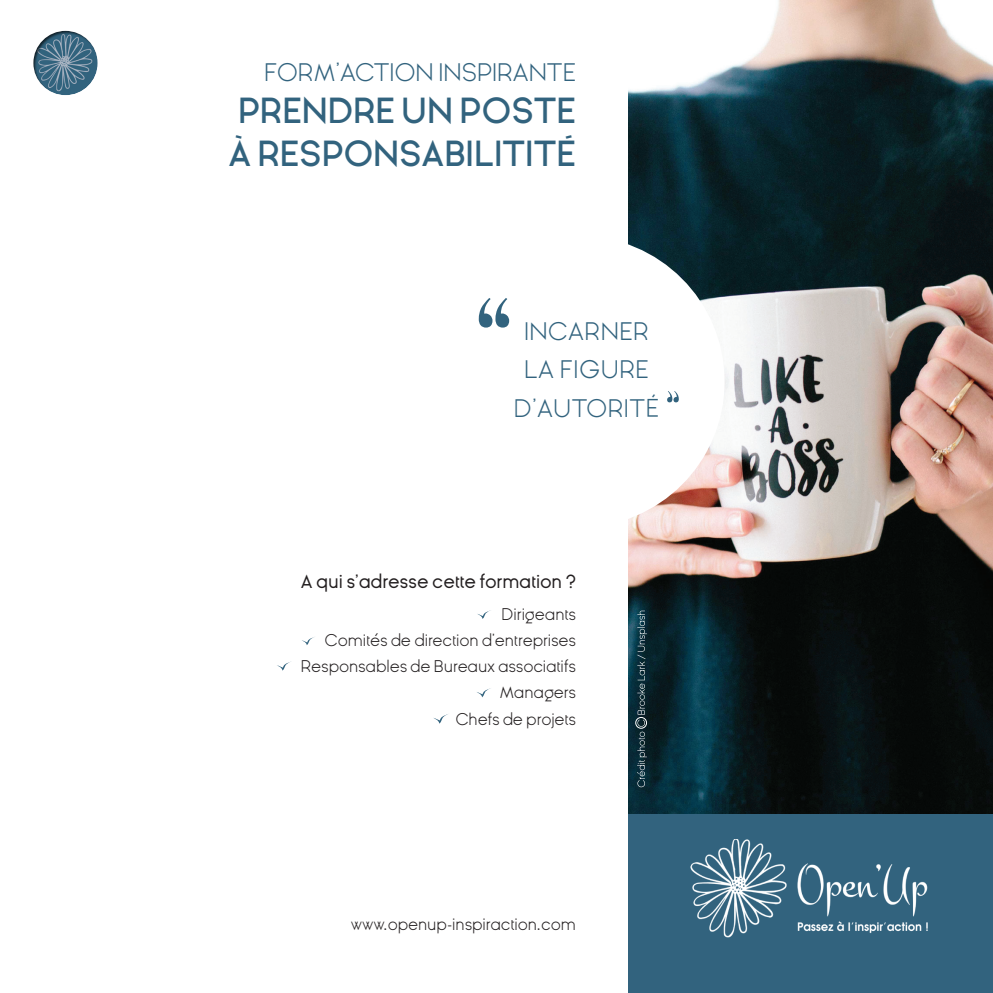
<style>
.page{position:relative;width:993px;height:993px;background:#fff}
.page>*{position:absolute;margin:0;border:0;box-sizing:border-box;transform-origin:0 0}
.t1{font:600 35px/42px "Ginora Sans";color:#32637e}
.t2{font:300 26.25px "Ginora Sans";color:#32637e}
.t3{font:19.25px "Ginora Sans";letter-spacing:-.01em;color:#231f20}
.t4{font:300 17.5px/26.2px "Ginora Sans";letter-spacing:-.01em;color:#231f20;text-align:right}
</style>
<div class="page">
<div style="left:628px;top:0;width:364px;height:992px;background:#32637e"></div>
<div style="left:30px;top:30px;width:68px;height:68px;background:#231f20;opacity:.75"></div>
<img style="left:628px;top:0;width:364px;height:812px">
<svg style="left:477px;top:610px;width:14px;height:8px"></svg>
<svg style="left:302px;top:637px;width:12px;height:8px"></svg>
<svg style="left:277px;top:661px;width:14px;height:9px"></svg>
<svg style="left:477px;top:688px;width:14px;height:9px"></svg>
<svg style="left:434px;top:714px;width:14px;height:9px"></svg>
<div style="left:433px;top:236px;width:291px;height:291px;background:#fff;border-radius:50%"></div>
<svg style="left:478px;top:298px;width:31px;height:29px"></svg>
<svg style="left:667px;top:391px;width:11px;height:11px"></svg>
<img style="left:690px;top:839px;width:238px;height:99px">
<svg style="left:636px;top:610px;width:10px;height:177px;background:#2a4852"></svg>
<div style="left:635px;top:717px;width:11px;height:11px;border:1px solid #fff;border-radius:50%"></div>
<h2 class="t2" style="left:264px;top:59px;width:313px">FORM’ACTION inspirANTE</h2>
<h1 class="t1" style="left:228px;top:90px;width:349px">PRENDRE UN POSTE<br>À RESPONSABILITité</h1>
<h2 class="t2" style="left:524px;top:317px;width:24px">Incarner</h2>
<h2 class="t2" style="left:524px;top:355px;width:110px">la figure</h2>
<h2 class="t2" style="left:513px;top:394px;width:74px">d’autorit</h2>
<h2 class="t2" style="left:645px;top:394px;width:15px">é</h2>
<p class="t3" style="left:301px;top:570px;width:276px">A qui s’adresse cette formation ?</p>
<p class="t4" style="left:301px;top:600px;width:276px">Dirigeants<br>Comités de direction d’entreprises<br>Responsables de Bureaux associatifs<br>Managers<br>Chefs de projets</p>
<p class="t4" style="left:350px;top:910px;width:226px">www.openup-inspiraction.com</p>
</div>
